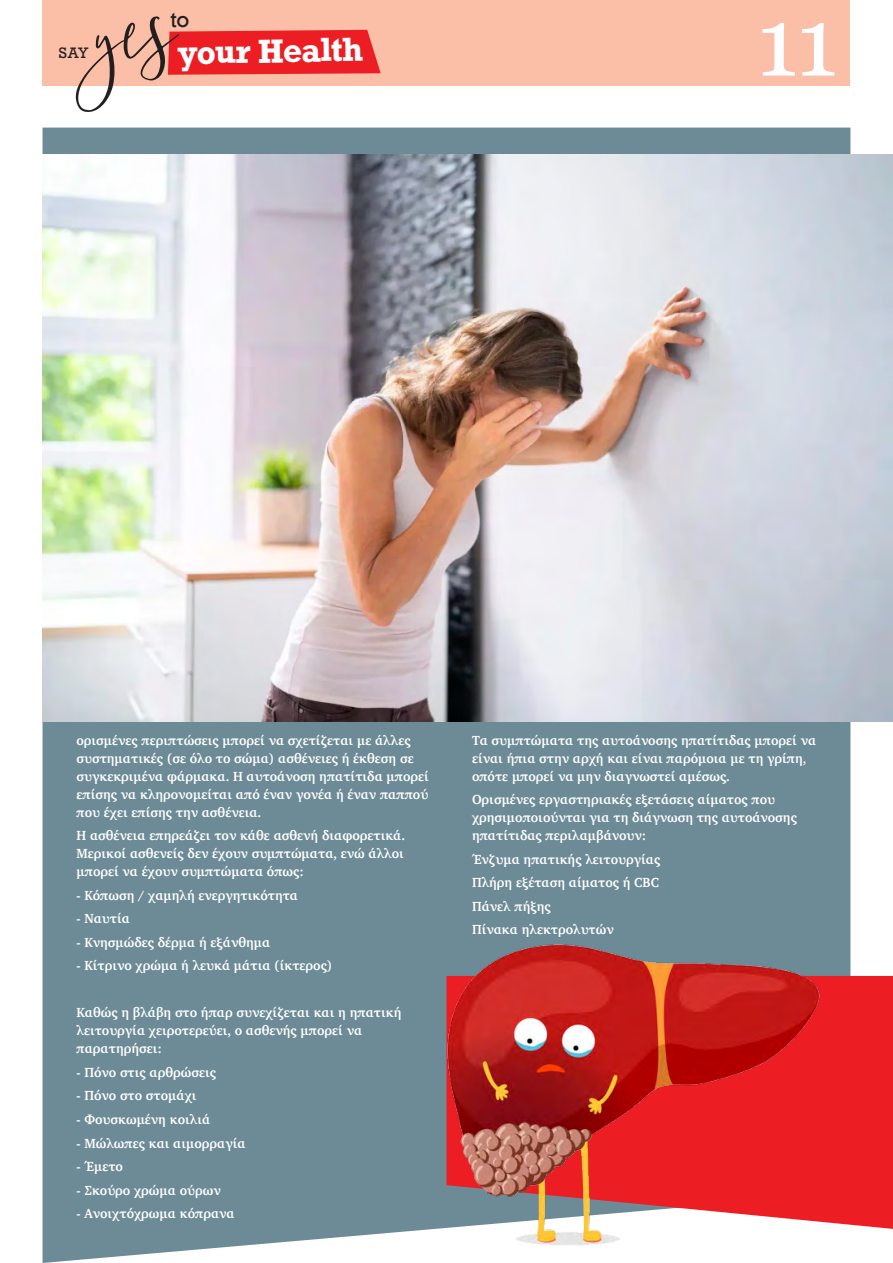
<style>
.page{position:relative;width:893px;height:1263px;background:#fff}
.page>*{position:absolute;margin:0;border:0;box-sizing:border-box;transform-origin:0 0}
.t1{font:97.5px "Georgia";color:#fff}
.t2{font:700 31.5px "Rockwell";color:#fff}
.t3{font:21px "Rockwell";color:#231f20}
.t4{font:14.25px "Rockwell";color:#231f20}
.t5{font:700 13.5px/18px "Charter";color:#fff;scale:.95 1}
</style>
<div class="page">
<div style="left:43px;top:128px;width:807px;height:1135px;background:#6d8b96"></div>
<div style="left:43px;top:0;width:807px;height:85px;background:#fbbea7"></div>
<div style="left:446px;top:976px;width:447px;height:253px;background:#ed1d24"></div>
<svg style="left:76px;top:16px;width:305px;height:96px"></svg>
<img style="left:43px;top:155px;width:850px;height:567px">
<img style="left:448px;top:944px;width:371px;height:302px">
<h3 class="t3" style="left:170px;top:6px;width:21px">to</h3>
<p class="t4" style="left:59px;top:44px;width:32px">SAY</p>
<h2 class="t2" style="left:177px;top:32px;width:188px;rotate:-1deg">your Health</h2>
<h1 class="t1" style="left:756px;top:-29px;width:83px">11</h1>
<p class="t5" style="left:77px;top:731px;width:372px">ορισμένες περιπτώσεις μπορεί να σχετίζεται με άλλες συστηματικές (σε όλο το σώμα) ασθένειες ή έκθεση σε συγκεκριμένα φάρμακα. Η αυτοάνοση ηπατίτιδα μπορεί επίσης να κληρονομείται από έναν γονέα ή έναν παππού που έχει επίσης την ασθένεια.</p>
<p class="t5" style="left:77px;top:826px;width:347px;text-align:justify">Η ασθένεια επηρεάζει τον κάθε ασθενή διαφορετικά.<br>Μερικοί ασθενείς δεν έχουν συμπτώματα, ενώ άλλοι μπορεί να έχουν συμπτώματα όπως:</p>
<p class="t5" style="left:77px;top:886px;width:235px">- Κόπωση / χαμηλή ενεργητικότητα</p>
<p class="t5" style="left:77px;top:909px;width:58px">- Ναυτία</p>
<p class="t5" style="left:77px;top:933px;width:206px">- Κνησμώδες δέρμα ή εξάνθημα</p>
<p class="t5" style="left:77px;top:956px;width:271px">- Κίτρινο χρώμα ή λευκά μάτια (ίκτερος)</p>
<p class="t5" style="left:77px;top:1003px;width:343px">Καθώς η βλάβη στο ήπαρ συνεχίζεται και η ηπατική λειτουργία χειροτερεύει, ο ασθενής μπορεί να παρατηρήσει:</p>
<p class="t5" style="left:77px;top:1063px;width:148px">- Πόνο στις αρθρώσεις</p>
<p class="t5" style="left:77px;top:1087px;width:128px">- Πόνο στο στομάχι</p>
<p class="t5" style="left:77px;top:1110px;width:142px">- Φουσκωμένη κοιλιά</p>
<p class="t5" style="left:77px;top:1134px;width:179px">- Μώλωπες και αιμορραγία</p>
<p class="t5" style="left:77px;top:1157px;width:50px">- Έμετο</p>
<p class="t5" style="left:77px;top:1181px;width:153px">- Σκούρο χρώμα ούρων</p>
<p class="t5" style="left:77px;top:1204px;width:168px">- Ανοιχτόχρωμα κόπρανα</p>
<p class="t5" style="left:472px;top:731px;width:364px">Τα συμπτώματα της αυτοάνοσης ηπατίτιδας μπορεί να είναι ήπια στην αρχή και είναι παρόμοια με τη γρίπη, οπότε μπορεί να μην διαγνωστεί αμέσως.</p>
<p class="t5" style="left:472px;top:790px;width:343px">Ορισμένες εργαστηριακές εξετάσεις αίματος που χρησιμοποιούνται για τη διάγνωση της αυτοάνοσης ηπατίτιδας περιλαμβάνουν:</p>
<p class="t5" style="left:472px;top:847px;width:200px;line-height:23.5px">Ένζυμα ηπατικής λειτουργίας<br>Πλήρη εξέταση αίματος ή CBC<br>Πάνελ πήξης<br>Πίνακα ηλεκτρολυτών</p>
</div>
